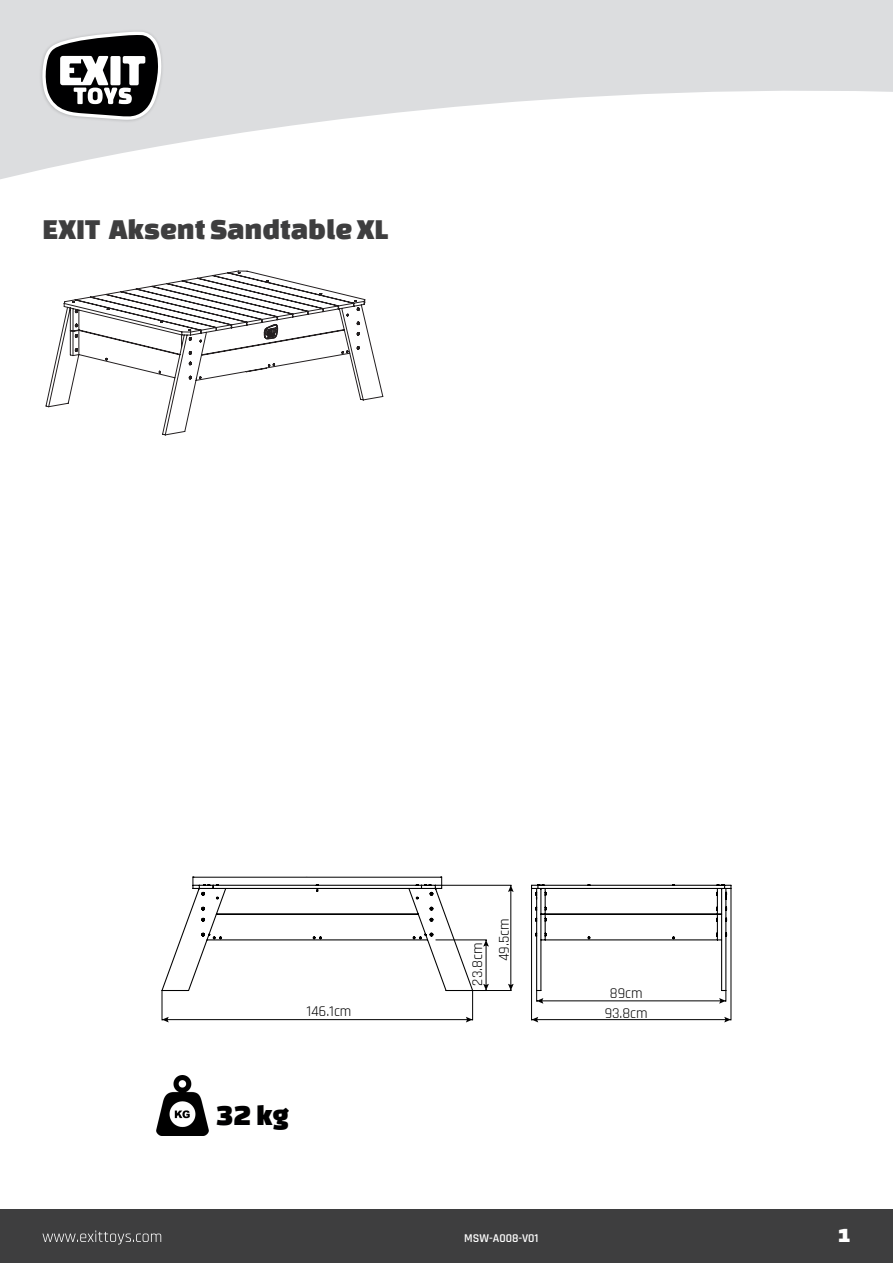
<style>
.page{position:relative;width:893px;height:1263px;background:#fff}
.page>*{position:absolute;margin:0;border:0;box-sizing:border-box;transform-origin:0 0}
.t1{font:30px "Changa One";color:#3e3e3f}
.Body{font:30px "Changa One";color:#000001}
.t2{font:21px "Changa One";color:#fff}
.t3{font:15px/26.7px "Rajdhani";color:#000}
.t4{font:600 12px "Rajdhani";color:#fff}
</style>
<div class="page">
<svg style="left:45px;top:270px;width:338px;height:165px"></svg>
<svg style="left:264px;top:324px;width:14px;height:16px"></svg>
<svg style="left:0;top:0;width:893px;height:179px;fill:#dcdddf"></svg>
<div style="left:0;top:1209px;width:893px;height:54px;background:#3e3e3f"></div>
<div style="left:38px;top:27px;width:128px;height:97px;background:#dcdddf"></div>
<svg style="left:42px;top:31px;width:120px;height:89px"></svg>
<img style="left:157px;top:1075px;width:51px;height:60px">
<hr style="left:731px;top:888px;width:1px;height:132px;background:#000">
<svg style="left:162px;top:884px;width:569px;height:136px"></svg>
<svg style="left:508px;top:885px;width:6px;height:7px"></svg>
<svg style="left:508px;top:984px;width:6px;height:7px"></svg>
<svg style="left:161px;top:877px;width:328px;height:115px"></svg>
<svg style="left:530px;top:884px;width:202px;height:120px"></svg>
<svg style="left:42px;top:1230px;width:119px;height:14px"></svg>
<p class="t1" style="left:43px;top:213px;width:347px">EXIT Aksent Sandtable XL</p>
<p class="t3" style="left:465px;top:961px;width:44px;text-indent:-24px;rotate:-90deg">23.8cm<br>49.5cm</p>
<p class="t3" style="left:610px;top:980px;width:34px">89cm</p>
<p class="t3" style="left:306px;top:998px;width:47px">146.1cm</p>
<p class="t3" style="left:605px;top:1000px;width:44px">93.8cm</p>
<p class="Body" style="left:216px;top:1098px;width:75px">32 kg</p>
<p class="t4" style="left:464px;top:1231px;width:76px">MSW-A008-V01</p>
<h2 class="t2" style="left:838px;top:1224px;width:14px">1</h2>
</div>
